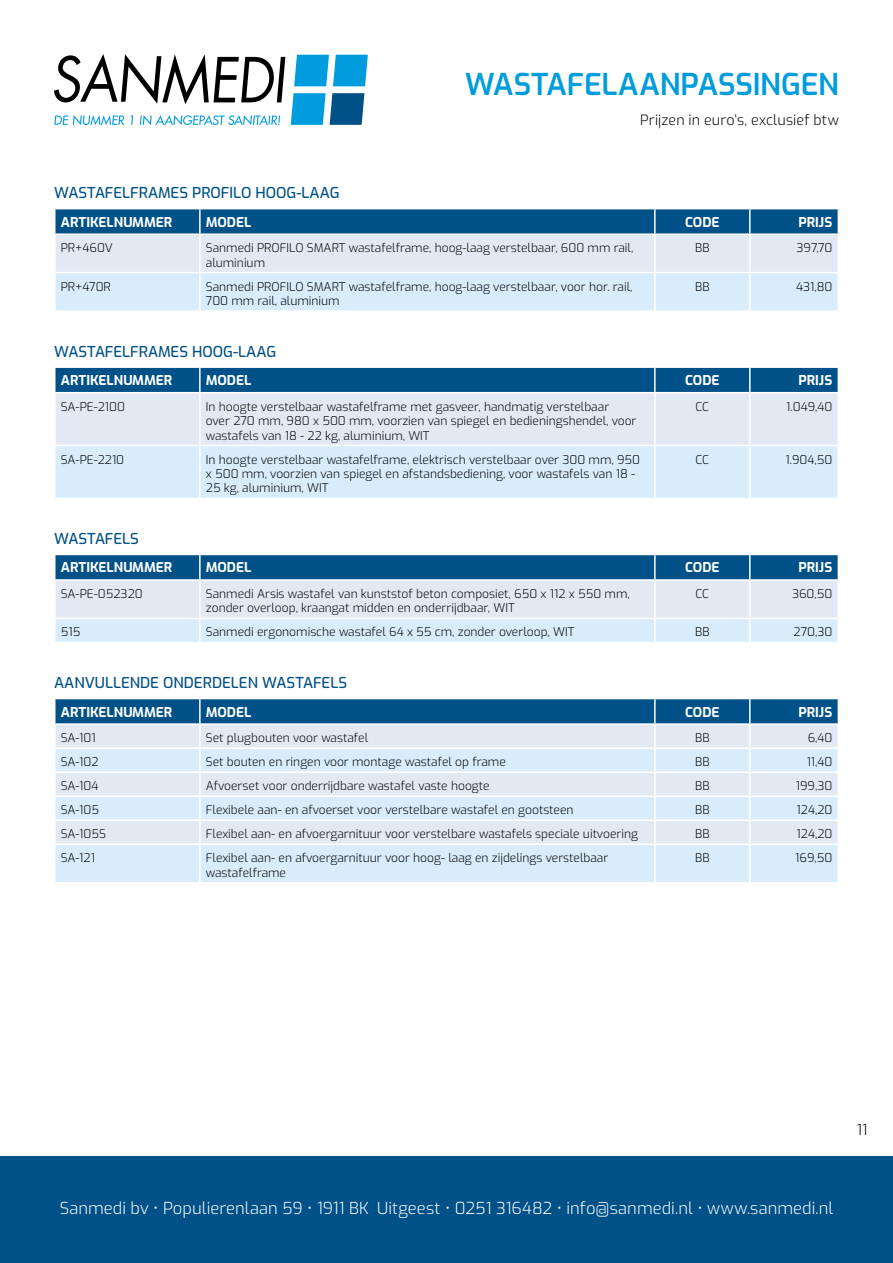
<style>
.page{position:relative;width:893px;height:1263px;background:#fff}
.page>*{position:absolute;margin:0;border:0;box-sizing:border-box;transform-origin:0 0}
.t1{font:600 30px "Exo";letter-spacing:-.005em;color:#009cde}
.t2{font:300 16.5px "Exo";letter-spacing:.005em;color:#fff}
.t3{font:500 15px "Exo";color:#005187}
.t4{font:300 15px "Exo";color:#000}
.t5{font:300 14.25px "Exo";letter-spacing:.01em;color:#000}
.t6{font:700 13.5px "Exo";color:#fff}
.t7{font:300 12px/14.4px "Exo";color:#000}
</style>
<div class="page">
<svg style="left:54px;top:54px;width:231px;height:50px"></svg>
<svg style="left:294px;top:55px;width:74px;height:31px;background:#22a9e2"></svg>
<svg style="left:291px;top:93px;width:73px;height:32px;background:#2188bc"></svg>
<svg style="left:54px;top:115px;width:227px;height:10px"></svg>
<div style="left:0;top:1157px;width:893px;height:106px;background:#005187"></div>
<svg style="left:55px;top:209px;width:784px;height:101px;background:#a8c5dc"></svg>
<hr style="left:54px;top:233px;width:146px;height:2px;background:#fff">
<hr style="left:54px;top:235px;width:2px;height:37px;background:#fff">
<hr style="left:200px;top:233px;width:455px;height:2px;background:#fff">
<hr style="left:199px;top:235px;width:2px;height:37px;background:#fff">
<hr style="left:655px;top:233px;width:95px;height:2px;background:#fff">
<hr style="left:654px;top:235px;width:2px;height:37px;background:#fff">
<hr style="left:750px;top:233px;width:89px;height:2px;background:#fff">
<hr style="left:749px;top:235px;width:2px;height:37px;background:#fff">
<hr style="left:838px;top:235px;width:1px;height:37px;background:#fff">
<hr style="left:54px;top:272px;width:146px;height:1px;background:#fff">
<hr style="left:54px;top:273px;width:2px;height:37px;background:#fff">
<hr style="left:200px;top:272px;width:455px;height:1px;background:#fff">
<hr style="left:199px;top:273px;width:2px;height:37px;background:#fff">
<hr style="left:655px;top:272px;width:95px;height:1px;background:#fff">
<hr style="left:654px;top:273px;width:2px;height:37px;background:#fff">
<hr style="left:750px;top:272px;width:89px;height:1px;background:#fff">
<hr style="left:749px;top:273px;width:2px;height:37px;background:#fff">
<hr style="left:838px;top:273px;width:1px;height:37px;background:#fff">
<svg style="left:55px;top:367px;width:783px;height:131px;background:#b4cee2"></svg>
<hr style="left:54px;top:392px;width:146px;height:1px;background:#fff">
<hr style="left:54px;top:393px;width:2px;height:52px;background:#fff">
<hr style="left:200px;top:392px;width:455px;height:1px;background:#fff">
<hr style="left:199px;top:393px;width:2px;height:52px;background:#fff">
<hr style="left:655px;top:392px;width:95px;height:1px;background:#fff">
<hr style="left:654px;top:393px;width:2px;height:52px;background:#fff">
<hr style="left:750px;top:392px;width:89px;height:1px;background:#fff">
<hr style="left:749px;top:393px;width:2px;height:52px;background:#fff">
<hr style="left:54px;top:445px;width:146px;height:1px;background:#fff">
<hr style="left:54px;top:446px;width:2px;height:52px;background:#fff">
<hr style="left:200px;top:445px;width:455px;height:1px;background:#fff">
<hr style="left:199px;top:446px;width:2px;height:52px;background:#fff">
<hr style="left:655px;top:445px;width:95px;height:1px;background:#fff">
<hr style="left:654px;top:446px;width:2px;height:52px;background:#fff">
<hr style="left:750px;top:445px;width:89px;height:1px;background:#fff">
<hr style="left:749px;top:446px;width:2px;height:52px;background:#fff">
<svg style="left:55px;top:554px;width:784px;height:88px;background:#a4c1d8"></svg>
<div style="left:56px;top:845px;width:782px;height:37px;background:#d8ecfb"></div>
<svg style="left:55px;top:698px;width:784px;height:145px;background:#bcd2e4"></svg>
<hr style="left:199px;top:845px;width:2px;height:37px;background:#fff">
<hr style="left:654px;top:845px;width:2px;height:37px;background:#fff">
<hr style="left:749px;top:845px;width:2px;height:37px;background:#fff">
<h1 class="t1" style="left:465px;top:62px;width:375px">WASTAFELAANPASSINGEN</h1>
<p class="t5" style="left:640px;top:110px;width:200px">Prijzen in euro’s, exclusief btw</p>
<p class="t3" style="left:54px;top:182px;width:287px">WASTAFELFRAMES PROFILO HOOG-LAAG</p>
<p class="t6" style="left:61px;top:212px;width:113px">ARTIKELNUMMER</p>
<p class="t6" style="left:206px;top:212px;width:47px">MODEL</p>
<p class="t6" style="left:685px;top:212px;width:36px">CODE</p>
<p class="t6" style="left:798px;top:212px;width:35px">PRIJS</p>
<p class="t7" style="left:61px;top:240px;width:54px">PR+460V</p>
<p class="t7" style="left:206px;top:240px;width:429px">Sanmedi PROFILO SMART wastafelframe, hoog-laag verstelbaar, 600 mm rail, aluminium</p>
<p class="t7" style="left:695px;top:240px;width:16px">BB</p>
<p class="t7" style="left:796px;top:240px;width:37px">397,70</p>
<p class="t7" style="left:61px;top:278px;width:52px">PR+470R</p>
<p class="t7" style="left:206px;top:278px;width:428px">Sanmedi PROFILO SMART wastafelframe, hoog-laag verstelbaar, voor hor. rail,<br>700 mm rail, aluminium</p>
<p class="t7" style="left:695px;top:278px;width:16px">BB</p>
<p class="t7" style="left:796px;top:278px;width:38px">431,80</p>
<p class="t3" style="left:54px;top:340px;width:224px">WASTAFELFRAMES HOOG-LAAG</p>
<p class="t6" style="left:61px;top:370px;width:113px">ARTIKELNUMMER</p>
<p class="t6" style="left:206px;top:370px;width:47px">MODEL</p>
<p class="t6" style="left:685px;top:370px;width:36px">CODE</p>
<p class="t6" style="left:798px;top:370px;width:35px">PRIJS</p>
<p class="t7" style="left:61px;top:399px;width:66px">SA-PE-2100</p>
<p class="t7" style="left:206px;top:399px;width:432px">In hoogte verstelbaar wastafelframe met gasveer, handmatig verstelbaar<br>over 270 mm, 980 x 500 mm, voorzien van spiegel en bedieningshendel, voor wastafels van 18 - 22 kg, aluminium, WIT</p>
<p class="t7" style="left:695px;top:399px;width:15px">CC</p>
<p class="t7" style="left:786px;top:399px;width:48px">1.049,40</p>
<p class="t7" style="left:61px;top:451px;width:65px">SA-PE-2210</p>
<p class="t7" style="left:206px;top:451px;width:436px">In hoogte verstelbaar wastafelframe, elektrisch verstelbaar over 300 mm, 950 x 500 mm, voorzien van spiegel en afstandsbediening, voor wastafels van 18 -<br>25 kg, aluminium, WIT</p>
<p class="t7" style="left:695px;top:451px;width:15px">CC</p>
<p class="t7" style="left:785px;top:451px;width:48px">1.904,50</p>
<p class="t3" style="left:54px;top:527px;width:86px">WASTAFELS</p>
<p class="t6" style="left:61px;top:557px;width:113px">ARTIKELNUMMER</p>
<p class="t6" style="left:206px;top:557px;width:47px">MODEL</p>
<p class="t6" style="left:685px;top:557px;width:36px">CODE</p>
<p class="t6" style="left:798px;top:557px;width:35px">PRIJS</p>
<p class="t7" style="left:61px;top:586px;width:83px">SA-PE-052320</p>
<p class="t7" style="left:206px;top:586px;width:425px">Sanmedi Arsis wastafel van kunststof beton composiet, 650 x 112 x 550 mm, zonder overloop, kraangat midden en onderrijdbaar, WIT</p>
<p class="t7" style="left:695px;top:586px;width:15px">CC</p>
<p class="t7" style="left:792px;top:586px;width:42px">360,50</p>
<p class="t7" style="left:61px;top:624px;width:21px">515</p>
<p class="t7" style="left:206px;top:624px;width:370px">Sanmedi ergonomische wastafel 64 x 55 cm, zonder overloop, WIT</p>
<p class="t7" style="left:695px;top:624px;width:16px">BB</p>
<p class="t7" style="left:794px;top:624px;width:40px">270,30</p>
<p class="t3" style="left:54px;top:671px;width:295px">AANVULLENDE ONDERDELEN WASTAFELS</p>
<p class="t6" style="left:61px;top:701px;width:113px">ARTIKELNUMMER</p>
<p class="t6" style="left:206px;top:701px;width:47px">MODEL</p>
<p class="t6" style="left:685px;top:701px;width:36px">CODE</p>
<p class="t6" style="left:798px;top:701px;width:35px">PRIJS</p>
<p class="t7" style="left:61px;top:730px;width:37px">SA-101</p>
<p class="t7" style="left:206px;top:730px;width:164px">Set plugbouten voor wastafel</p>
<p class="t7" style="left:695px;top:730px;width:16px">BB</p>
<p class="t7" style="left:808px;top:730px;width:26px">6,40</p>
<p class="t7" style="left:61px;top:754px;width:39px">SA-102</p>
<p class="t7" style="left:206px;top:754px;width:301px">Set bouten en ringen voor montage wastafel op frame</p>
<p class="t7" style="left:695px;top:754px;width:16px">BB</p>
<p class="t7" style="left:807px;top:754px;width:27px">11,40</p>
<p class="t7" style="left:61px;top:778px;width:39px">SA-104</p>
<p class="t7" style="left:206px;top:778px;width:285px">Afvoerset voor onderrijdbare wastafel vaste hoogte</p>
<p class="t7" style="left:695px;top:778px;width:16px">BB</p>
<p class="t7" style="left:796px;top:778px;width:38px">199,30</p>
<p class="t7" style="left:61px;top:802px;width:40px">SA-105</p>
<p class="t7" style="left:206px;top:802px;width:369px">Flexibele aan- en afvoerset voor verstelbare wastafel en gootsteen</p>
<p class="t7" style="left:695px;top:802px;width:16px">BB</p>
<p class="t7" style="left:797px;top:802px;width:37px">124,20</p>
<p class="t7" style="left:61px;top:826px;width:47px">SA-105S</p>
<p class="t7" style="left:206px;top:826px;width:434px">Flexibel aan- en afvoergarnituur voor verstelbare wastafels speciale uitvoering</p>
<p class="t7" style="left:695px;top:826px;width:16px">BB</p>
<p class="t7" style="left:797px;top:826px;width:37px">124,20</p>
<p class="t7" style="left:61px;top:850px;width:36px">SA-121</p>
<p class="t7" style="left:206px;top:850px;width:404px">Flexibel aan- en afvoergarnituur voor hoog- laag en zijdelings verstelbaar wastafelframe</p>
<p class="t7" style="left:695px;top:850px;width:16px">BB</p>
<p class="t7" style="left:795px;top:850px;width:39px">169,50</p>
<p class="t4" style="left:857px;top:1118px;width:12px">11</p>
<h2 class="t2" style="left:60px;top:1196px;width:775px">Sanmedi bv • Populierenlaan 59 • 1911 BK Uitgeest • 0251 316482 • info@sanmedi.nl • www.sanmedi.nl</h2>
</div>
